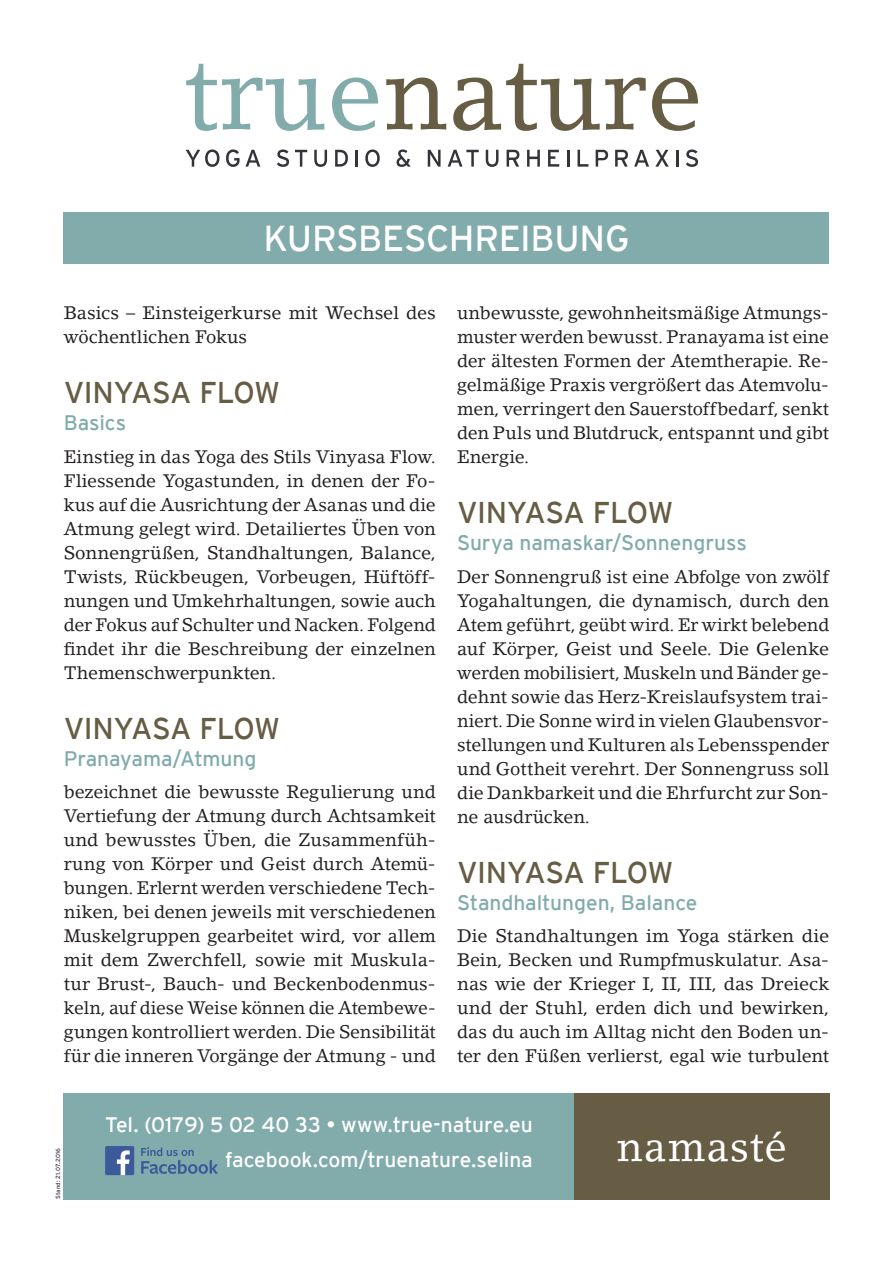
<style>
.page{position:relative;width:893px;height:1263px;background:#fff}
.page>*{position:absolute;margin:0;border:0;box-sizing:border-box;transform-origin:0 0}
.t1{font:40.5px "Lino Letter Std";letter-spacing:.025em;color:#fff}
.t2{font:36px "Interstate";letter-spacing:-.01em;color:#fff}
.t3{font:30px "Interstate";letter-spacing:-.02em;color:#675c44}
.t4{font:21px "Interstate";letter-spacing:-.005em;color:#82abac}
.t5{font:21px/35.5px "Interstate";letter-spacing:-.005em;color:#fff;text-align:right}
.t6{font:18px/24px "Lino Letter Std";letter-spacing:-.005em;color:#231f20;text-align:justify}
.t7{font:6px "Interstate";letter-spacing:.03em;color:#35333a}
</style>
<div class="page">
<div style="left:64px;top:1093px;width:765px;height:106px;background:#82abac"></div>
<div style="left:574px;top:1093px;width:255px;height:106px;background:#675c44"></div>
<svg style="left:186px;top:64px;width:138px;height:67px"></svg>
<svg style="left:332px;top:78px;width:46px;height:53px"></svg>
<svg style="left:386px;top:78px;width:60px;height:52px"></svg>
<svg style="left:453px;top:64px;width:193px;height:67px"></svg>
<svg style="left:652px;top:78px;width:46px;height:53px"></svg>
<svg style="left:186px;top:149px;width:33px;height:18px"></svg>
<svg style="left:226px;top:149px;width:34px;height:18px"></svg>
<svg style="left:277px;top:149px;width:12px;height:18px"></svg>
<svg style="left:295px;top:150px;width:12px;height:17px"></svg>
<svg style="left:314px;top:150px;width:13px;height:17px"></svg>
<svg style="left:335px;top:150px;width:13px;height:17px"></svg>
<hr style="left:355px;top:150px;width:3px;height:17px;background:#35333a">
<svg style="left:365px;top:149px;width:15px;height:18px"></svg>
<svg style="left:396px;top:149px;width:15px;height:18px"></svg>
<svg style="left:428px;top:150px;width:13px;height:17px"></svg>
<svg style="left:448px;top:150px;width:31px;height:17px"></svg>
<svg style="left:486px;top:150px;width:12px;height:17px"></svg>
<svg style="left:507px;top:150px;width:12px;height:17px"></svg>
<svg style="left:527px;top:150px;width:13px;height:17px"></svg>
<svg style="left:548px;top:150px;width:11px;height:17px"></svg>
<svg style="left:567px;top:150px;width:2px;height:17px"></svg>
<svg style="left:577px;top:150px;width:11px;height:17px"></svg>
<svg style="left:596px;top:150px;width:12px;height:17px"></svg>
<svg style="left:615px;top:150px;width:13px;height:17px"></svg>
<svg style="left:634px;top:150px;width:15px;height:17px"></svg>
<svg style="left:655px;top:150px;width:14px;height:17px"></svg>
<svg style="left:676px;top:150px;width:2px;height:17px"></svg>
<svg style="left:686px;top:149px;width:12px;height:18px"></svg>
<svg style="left:141px;top:1147px;width:77px;height:27px"></svg>
<div style="left:105px;top:1146px;width:29px;height:29px;background:#3c5a99;border-radius:2px"></div>
<svg style="left:117px;top:1150px;width:13px;height:25px"></svg>
<div style="left:64px;top:213px;width:765px;height:51px;background:#82abac"></div>
<h2 class="t2" style="left:263px;top:219px;width:368px">KURSBESCHREIBUNG</h2>
<p class="t6" style="left:64px;top:301px;width:374px">Basics – Einsteigerkurse mit Wechsel des wöchentlichen Fokus</p>
<h3 class="t3" style="left:64px;top:376px;width:218px">VINYASA FLOW</h3>
<p class="t4" style="left:64px;top:411px;width:64px">Basics</p>
<p class="t6" style="left:64px;top:444px;width:374px">Einstieg in das Yoga des Stils Vinyasa Flow.<br>Fliessende Yogastunden, in denen der Fo&shy;kus auf die Ausrichtung der Asanas und die Atmung gelegt wird. Detailiertes Üben von Sonnengrüßen, Standhaltungen, Balance, Twists, Rückbeugen, Vorbeugen, Hüftöff&shy;nungen und Umkehrhaltungen, sowie auch der Fokus auf Schulter und Nacken. Folgend findet ihr die Beschreibung der einzelnen Themenschwerpunkten.</p>
<h3 class="t3" style="left:64px;top:711px;width:218px">VINYASA FLOW</h3>
<p class="t4" style="left:64px;top:746px;width:194px">Pranayama/Atmung</p>
<p class="t6" style="left:64px;top:780px;width:374px">bezeichnet die bewusste Regulierung und Vertiefung der Atmung durch Achtsamkeit und bewusstes Üben, die Zusammenfüh&shy;rung von Körper und Geist durch Atemü&shy;bungen. Erlernt werden verschiedene Tech&shy;niken, bei denen jeweils mit verschiedenen Muskelgruppen gearbeitet wird, vor allem mit dem Zwerchfell, sowie mit Muskula&shy;tur Brust-, Bauch- und Beckenbodenmus&shy;keln, auf diese Weise können die Atembewe&shy;gungen kontrolliert werden. Die Sensibilität für die inneren Vorgänge der Atmung - und</p>
<p class="t6" style="left:457px;top:301px;width:374px">unbewusste, gewohnheitsmäßige Atmungs&shy;muster werden bewusst. Pranayama ist eine der ältesten Formen der Atemtherapie. Re&shy;gelmäßige Praxis vergrößert das Atemvolu&shy;men, verringert den Sauerstoffbedarf, senkt den Puls und Blutdruck, entspannt und gibt Energie.</p>
<h3 class="t3" style="left:457px;top:496px;width:218px">VINYASA FLOW</h3>
<p class="t4" style="left:457px;top:531px;width:291px">Surya namaskar/Sonnengruss</p>
<p class="t6" style="left:457px;top:564px;width:374px">Der Sonnengruß ist eine Abfolge von zwölf Yogahaltungen, die dynamisch, durch den Atem geführt, geübt wird. Er wirkt belebend auf Körper, Geist und Seele. Die Gelenke werden mobilisiert, Muskeln und Bänder ge&shy;dehnt sowie das Herz-Kreislaufsystem trai&shy;niert. Die Sonne wird in vielen Glaubensvor&shy;stellungen und Kulturen als Lebensspender und Gottheit verehrt. Der Sonnengruss soll die Dankbarkeit und die Ehrfurcht zur Son&shy;ne ausdrücken.</p>
<h3 class="t3" style="left:457px;top:855px;width:218px">VINYASA FLOW</h3>
<p class="t4" style="left:457px;top:890px;width:242px">Standhaltungen, Balance</p>
<p class="t6" style="left:457px;top:924px;width:374px">Die Standhaltungen im Yoga stärken die Bein, Becken und Rumpfmuskulatur. Asa&shy;nas wie der Krieger I, II, III, das Dreieck und der Stuhl, erden dich und bewirken, das du auch im Alltag nicht den Boden un&shy;ter den Füßen verlierst, egal wie turbulent</p>
<p class="t7" style="left:55px;top:1199px;width:53px;rotate:-90deg">Stand: 21.07.2016</p>
<p class="t5" style="left:105px;top:1106px;width:429px">Tel. (0179) 5 02 40 33 • www.true-nature.eu facebook.com/truenature.selina</p>
<h1 class="t1" style="left:616px;top:1122px;width:172px">namasté</h1>
</div>
